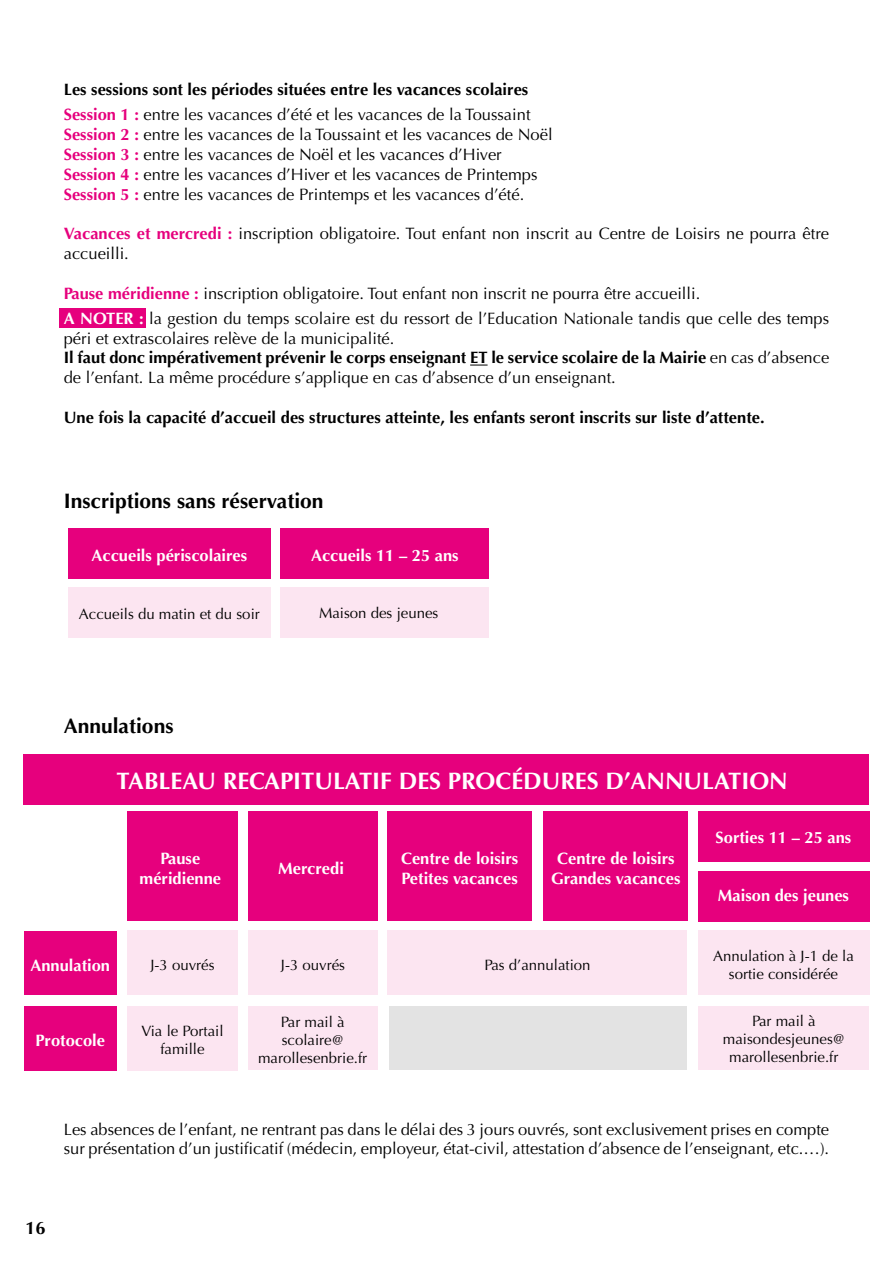
<style>
.page{position:relative;width:893px;height:1263px;background:#fff}
.page>*{position:absolute;margin:0;border:0;box-sizing:border-box;transform-origin:0 0}
.t1{font:700 23.85px "Optima";color:#fff}
.t2{font:700 21px "Optima";color:#000}
.t3{font:700 18px "Optima";color:#000}
.t4{font:16.5px/19.8px "Optima";color:#000}
.t5{font:700 16.5px/25.2px "Optima";color:#000}
.t6{font:700 16.5px/19.8px "Optima";color:#fff;text-align:center}
.t7{font:15px/18px "Optima";color:#000;text-align:center}
.s1{color:#e6007d}
.s2{font-weight:400}
.s3{font-weight:700;color:#e6007d}
.s4{font-weight:700;color:#fff}
.s5{font-weight:700}
</style>
<div class="page">
<div style="left:60px;top:308px;width:86px;height:19px;background:#e6007d"></div>
<svg style="left:470px;top:365px;width:18px;height:1px"></svg>
<div style="left:68px;top:528px;width:203px;height:50px;background:#e6007d"></div>
<div style="left:281px;top:528px;width:208px;height:50px;background:#e6007d"></div>
<div style="left:68px;top:587px;width:203px;height:51px;background:#fce5f1"></div>
<div style="left:281px;top:587px;width:208px;height:51px;background:#fce5f1"></div>
<div style="left:698px;top:811px;width:171px;height:51px;background:#e6007d"></div>
<div style="left:698px;top:871px;width:171px;height:50px;background:#e6007d"></div>
<div style="left:543px;top:811px;width:144px;height:110px;background:#e6007d"></div>
<div style="left:388px;top:811px;width:144px;height:110px;background:#e6007d"></div>
<div style="left:248px;top:811px;width:130px;height:110px;background:#e6007d"></div>
<div style="left:127px;top:811px;width:111px;height:110px;background:#e6007d"></div>
<div style="left:127px;top:930px;width:111px;height:65px;background:#fce5f1"></div>
<div style="left:248px;top:930px;width:130px;height:65px;background:#fce5f1"></div>
<div style="left:388px;top:930px;width:299px;height:65px;background:#fce5f1"></div>
<div style="left:698px;top:930px;width:171px;height:65px;background:#fce5f1"></div>
<div style="left:127px;top:1006px;width:111px;height:64px;background:#fce5f1"></div>
<div style="left:248px;top:1006px;width:130px;height:64px;background:#fce5f1"></div>
<div style="left:698px;top:1006px;width:171px;height:64px;background:#fce5f1"></div>
<div style="left:390px;top:1006px;width:297px;height:64px;background:#e3e3e3"></div>
<div style="left:24px;top:1006px;width:93px;height:64px;background:#e6007d"></div>
<div style="left:24px;top:931px;width:93px;height:64px;background:#e6007d"></div>
<div style="left:24px;top:754px;width:845px;height:50px;background:#e6007d"></div>
<p class="t5" style="left:64px;top:77px;width:468px">Les sessions sont les périodes situées entre les vacances scolaires<br><span class="s1">Session 1 :</span> <span class="s2">entre les vacances d’été et les vacances de la Toussaint</span></p>
<p class="t4" style="left:64px;top:125px;width:490px"><span class="s3">Session 2 :</span> entre les vacances de la Toussaint et les vacances de Noël <span class="s3">Session 3 :</span> entre les vacances de Noël et les vacances d’Hiver <span class="s3">Session 4 :</span> entre les vacances d’Hiver et les vacances de Printemps <span class="s3">Session 5 :</span> entre les vacances de Printemps et les vacances d’été.</p>
<p class="t4" style="left:64px;top:224px;width:767px"><span class="s3">Vacances et mercredi :</span> inscription obligatoire. Tout enfant non inscrit au Centre de Loisirs ne pourra être accueilli.</p>
<p class="t4" style="left:64px;top:281px;width:767px;line-height:25.2px"><span class="s3">Pause méridienne :</span> inscription obligatoire. Tout enfant non inscrit ne pourra être accueilli.<br><span class="s4">A NOTER :</span> la gestion du temps scolaire est du ressort de l’Education Nationale tandis que celle des temps</p>
<p class="t4" style="left:64px;top:328px;width:767px">péri et extrascolaires relève de la municipalité.<br><span class="s5">Il faut donc impérativement prévenir le corps enseignant ET le service scolaire de la Mairie</span> en cas d’absence de l’enfant. La même procédure s’applique en cas d’absence d’un enseignant.</p>
<p class="t5" style="left:64px;top:405px;width:702px">Une fois la capacité d’accueil des structures atteinte, les enfants seront inscrits sur liste d’attente.</p>
<p class="t2" style="left:64px;top:489px;width:261px">Inscriptions sans réservation</p>
<p class="t6" style="left:91px;top:545px;width:157px">Accueils périscolaires</p>
<p class="t6" style="left:311px;top:545px;width:149px">Accueils 11 – 25 ans</p>
<p class="t7" style="left:79px;top:605px;width:182px">Accueils du matin et du soir</p>
<p class="t7" style="left:319px;top:604px;width:121px">Maison des jeunes</p>
<p class="t2" style="left:64px;top:713px;width:111px">Annulations</p>
<h1 class="t1" style="left:117px;top:767px;width:673px">TABLEAU RECAPITULATIF DES PROCÉDURES D’ANNULATION</h1>
<p class="t6" style="left:30px;top:956px;width:81px">Annulation</p>
<p class="t6" style="left:35px;top:1030px;width:71px">Protocole</p>
<p class="t6" style="left:140px;top:849px;width:83px">Pause méridienne</p>
<p class="t6" style="left:278px;top:859px;width:67px">Mercredi</p>
<p class="t6" style="left:401px;top:849px;width:119px;text-align:left">Centre de loisirs<br>Petites vacances</p>
<p class="t6" style="left:551px;top:849px;width:131px">Centre de loisirs<br>Grandes vacances</p>
<p class="t6" style="left:716px;top:828px;width:137px">Sorties 11 – 25 ans</p>
<p class="t6" style="left:718px;top:886px;width:133px">Maison des jeunes</p>
<p class="t7" style="left:150px;top:956px;width:66px">J-3 ouvrés</p>
<p class="t7" style="left:281px;top:956px;width:66px">J-3 ouvrés</p>
<p class="t7" style="left:484px;top:956px;width:108px">Pas d’annulation</p>
<p class="t7" style="left:713px;top:947px;width:142px">Annulation à J-1 de la sortie considérée</p>
<p class="t7" style="left:141px;top:1022px;width:84px">Via le Portail famille</p>
<p class="t7" style="left:258px;top:1013px;width:111px">Par mail à scolaire@ marollesenbrie.fr</p>
<p class="t7" style="left:723px;top:1012px;width:124px">Par mail à maisondesjeunes@ marollesenbrie.fr</p>
<p class="t4" style="left:64px;top:1119px;width:767px">Les absences de l’enfant, ne rentrant pas dans le délai des 3 jours ouvrés, sont exclusivement prises en compte sur présentation d’un justificatif (médecin, employeur, état-civil, attestation d’absence de l’enseignant, etc.…).</p>
<p class="t3" style="left:26px;top:1218px;width:22px">16</p>
</div>
